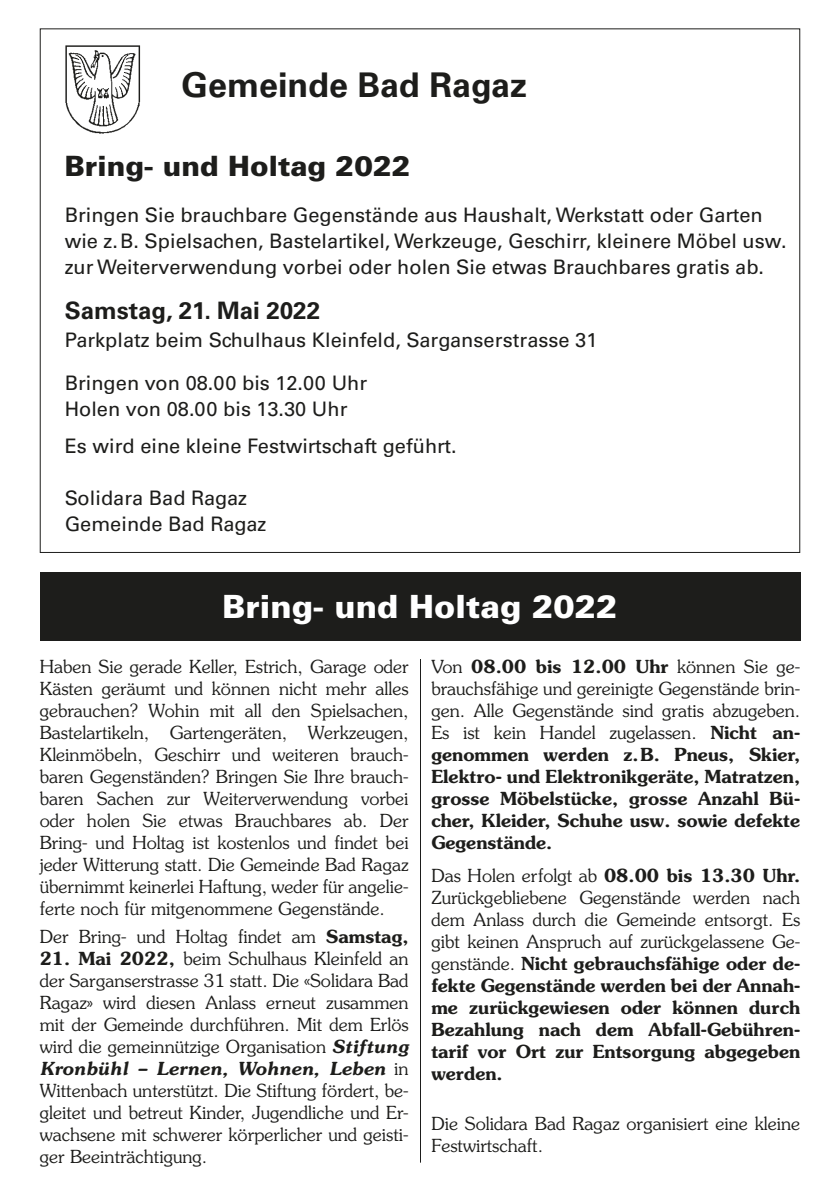
<style>
.page{position:relative;width:840px;height:1191px;background:#fff}
.page>*{position:absolute;margin:0;border:0;box-sizing:border-box;transform-origin:0 0}
.t1{font:700 34px "Univers LT Std";color:#1d1d1b}
.t2{font:900 32px "Univers LT Std";color:#fff}
.t3{font:900 28px "Univers LT Std";color:#1d1d1b}
.t4{font:700 24px "Univers LT Std";color:#1d1d1b}
.t5{font:20px/26px "Univers LT Std";color:#1d1d1b}
.t6{font:300 18px/22px "Souvenir Std";color:#1d1d1b;text-align:justify}
.t7{font:600 18px/22px "Souvenir Std";color:#1d1d1b;text-align:justify}
.s1{font-weight:600}
.s2{font-weight:600;font-style:italic}
.s3{font-weight:300}
</style>
<div class="page">
<div style="left:40px;top:572px;width:759px;height:68px;background:#1d1d1b"></div>
<hr style="left:420px;top:659px;width:1px;height:503px;background:#1d1d1b">
<img style="left:65px;top:45px;width:76px;height:89px">
<h1 class="t1" style="left:181px;top:68px;width:347px">Gemeinde Bad Ragaz</h1>
<h3 class="t3" style="left:65px;top:152px;width:347px">Bring- und Holtag 2022</h3>
<p class="t5" style="left:65px;top:203px;width:723px">Bringen Sie brauchbare Gegenstände aus Haushalt, Werkstatt oder Garten wie z.B. Spielsachen, Bastelartikel, Werkzeuge, Geschirr, kleinere Möbel usw. zur Weiterverwendung vorbei oder holen Sie etwas Brauchbares gratis ab.</p>
<h3 class="t4" style="left:65px;top:298px;width:257px">Samstag, 21. Mai 2022</h3>
<p class="t5" style="left:65px;top:319px;width:534px;line-height:43px">Parkplatz beim Schulhaus Kleinfeld, Sarganserstrasse 31<br>Bringen von 08.00 bis 12.00 Uhr</p>
<p class="t5" style="left:65px;top:391px;width:393px;line-height:37.4px">Holen von 08.00 bis 13.30 Uhr<br>Es wird eine kleine Festwirtschaft geführt.</p>
<p class="t5" style="left:65px;top:486px;width:203px">Solidara Bad Ragaz<br>Gemeinde Bad Ragaz</p>
<h2 class="t2" style="left:222px;top:591px;width:396px">Bring- und Holtag 2022</h2>
<p class="t6" style="left:40px;top:656px;width:370px">Haben Sie gerade Keller, Estrich, Garage oder Kästen geräumt und können nicht mehr alles gebrauchen? Wohin mit all den Spielsachen, Bastelartikeln, Gartengeräten, Werkzeugen, Kleinmöbeln, Geschirr und weiteren brauch&shy;baren Gegenständen? Bringen Sie Ihre brauch&shy;baren Sachen zur Weiterverwendung vorbei oder holen Sie etwas Brauchbares ab. Der Bring- und Holtag ist kostenlos und findet bei jeder Witterung statt. Die Gemeinde Bad Ragaz übernimmt keinerlei Haftung, weder für angelie&shy;ferte noch für mitgenommene Gegenstände.</p>
<p class="t6" style="left:40px;top:926px;width:370px">Der Bring- und Holtag findet am <span class="s1">Samstag,</span></p>
<p class="t6" style="left:40px;top:948px;width:370px"><span class="s1">21. Mai 2022,</span> beim Schulhaus Kleinfeld an der Sarganserstrasse 31 statt. Die «Solidara Bad Ragaz» wird diesen Anlass erneut zusammen mit der Gemeinde durchführen. Mit dem Erlös wird die gemeinnützige Organisation <span class="s2">Stiftung Kronbühl – Lernen, Wohnen, Leben</span> in Wittenbach unterstützt. Die Stiftung fördert, be&shy;gleitet und betreut Kinder, Jugendliche und Er&shy;wachsene mit schwerer körperlicher und geisti&shy;ger Beeinträchtigung.</p>
<p class="t7" style="left:431px;top:656px;width:370px"><span class="s3">Von</span> 08.00 bis 12.00 Uhr <span class="s3">können Sie ge&shy;brauchsfähige und gereinigte Gegenstände brin&shy;gen. Alle Gegenstände sind gratis abzugeben.<br>Es ist kein Handel zugelassen.</span> Nicht an&shy;genommen werden z.B. Pneus, Skier, Elektro- und Elektronikgeräte, Matratzen, grosse Möbelstücke, grosse Anzahl Bü&shy;cher, Kleider, Schuhe usw. sowie defekte Gegenstände.</p>
<p class="t7" style="left:431px;top:866px;width:370px"><span class="s3">Das Holen erfolgt ab</span> 08.00 bis 13.30 Uhr.<br><span class="s3">Zurückgebliebene Gegenstände werden nach dem Anlass durch die Gemeinde entsorgt. Es gibt keinen Anspruch auf zurückgelassene Ge&shy;genstände.</span> Nicht gebrauchsfähige oder de&shy;fekte Gegenstände werden bei der Annah&shy;me zurückgewiesen oder können durch Bezahlung nach dem Abfall-Gebühren&shy;tarif vor Ort zur Entsorgung abgegeben werden.</p>
<p class="t6" style="left:431px;top:1113px;width:370px">Die Solidara Bad Ragaz organisiert eine kleine<br>Festwirtschaft.</p>
</div>
